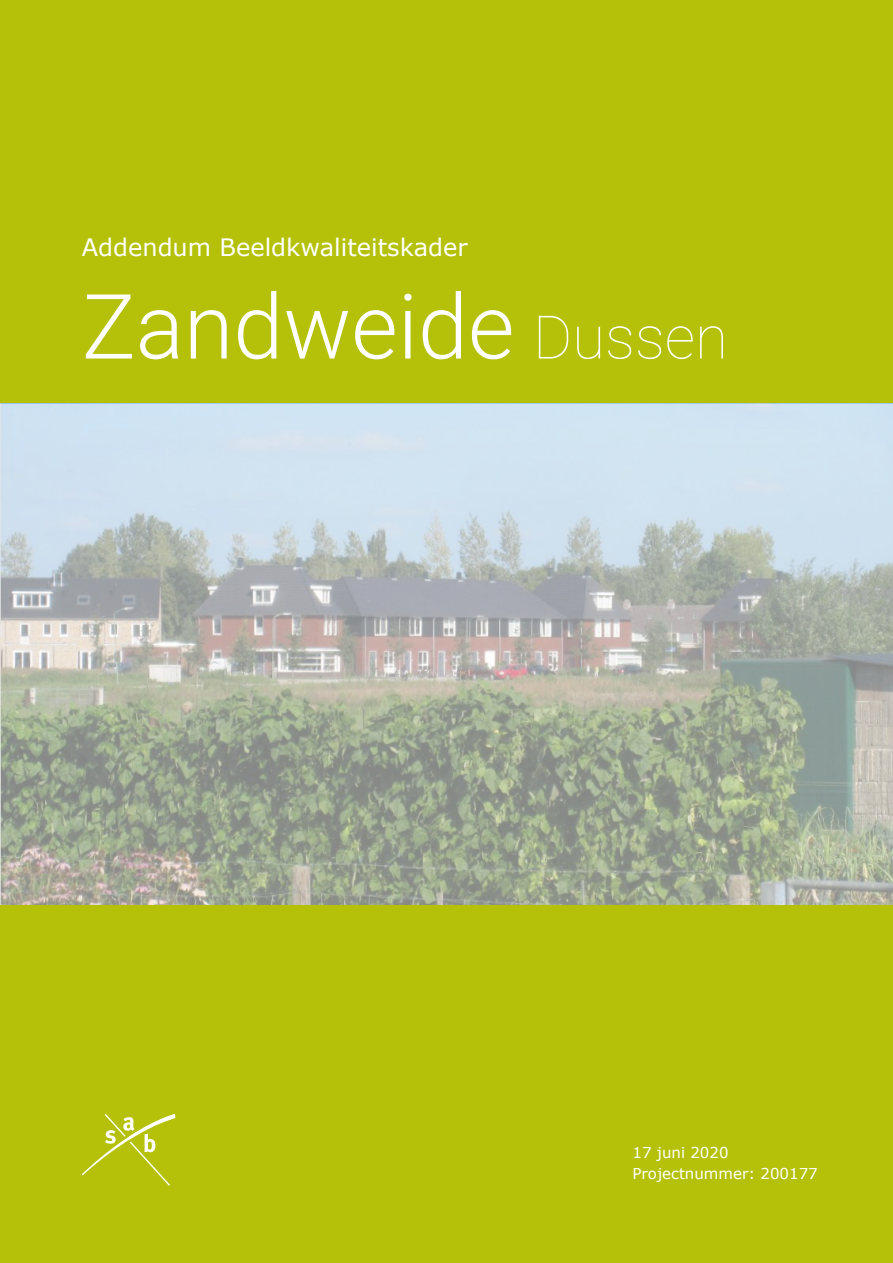
<style>
.page{position:relative;width:893px;height:1263px;background:#b5c109}
.page>*{position:absolute;margin:0;border:0;box-sizing:border-box;transform-origin:0 0}
.t1{font:300 90px "Roboto";color:#fff}
.t2{font:24px "Verdana";color:#fff}
.t3{font:15px "Verdana";color:#fff}
.s1{font-weight:100;font-size:60px}
</style>
<div class="page">
<svg style="left:82px;top:1114px;width:93px;height:71px"></svg>
<svg style="left:0;top:404px;width:893px;height:501px;background:#b4bdb7"></svg>
<p class="t2" style="left:82px;top:231px;width:387px">Addendum Beeldkwaliteitskader</p>
<p class="t1" style="left:82px;top:263px;width:647px">Zandweide <span class="s1">Dussen</span></p>
<p class="t3" style="left:632px;top:1142px;width:98px">17 juni 2020</p>
<p class="t3" style="left:632px;top:1163px;width:187px">Projectnummer: 200177</p>
</div>
